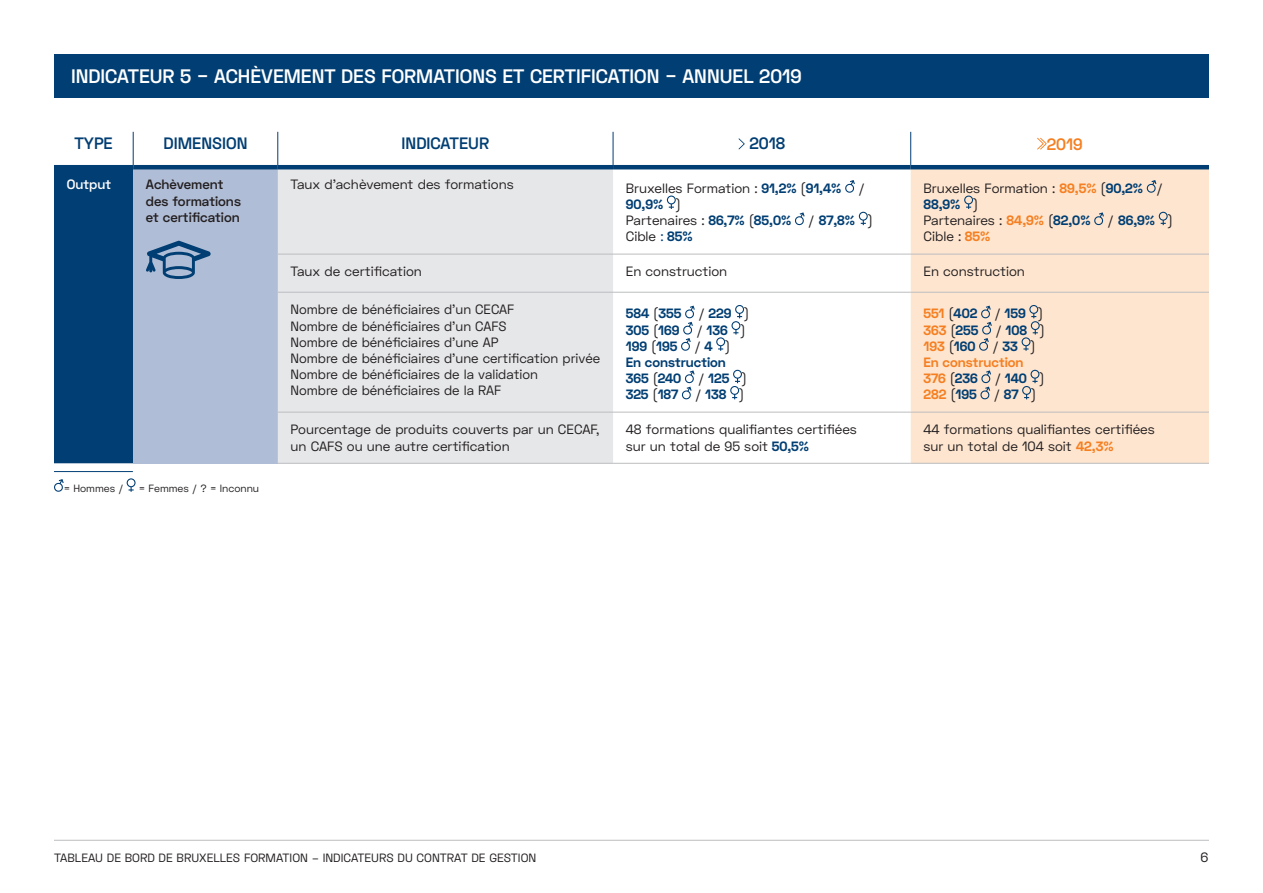
<style>
.page{position:relative;width:1263px;height:893px;background:#fff}
.page>*{position:absolute;margin:0;border:0;box-sizing:border-box;transform-origin:0 0}
.t1{font:600 19.5px "Space Grotesk";color:#fff}
.t2{font:600 16.5px "Space Grotesk";color:#003e73}
.t3{font:600 16.5px "Space Grotesk";color:#f57f21}
.t4{font:13.5px/16.2px "Space Grotesk";color:#231f20}
.t5{font:700 13.5px/16.2px "Space Grotesk";color:#003e73}
.t6{font:700 13.5px/16.2px "Space Grotesk";color:#f57f21}
.t7{font:600 13.5px/16.2px "Space Grotesk";color:#231f20}
.t8{font:600 13.5px "Space Grotesk";color:#fff}
.t9{font:12px "Space Grotesk";color:#231f20}
.t10{font:10.5px "Space Grotesk";color:#231f20}
.s1{font-weight:700;color:#003e73}
.s2{font-weight:700;color:#f57f21}
.s3{font-weight:400;color:#231f20}
.s4{color:#003e73}
</style>
<div class="page">
<hr style="left:54px;top:840px;width:1155px;height:1px;background:#bcbdc0">
<div style="left:54px;top:169px;width:79px;height:294px;background:#003e73"></div>
<div style="left:133px;top:167px;width:145px;height:296px;background:#b0bdd6"></div>
<div style="left:278px;top:169px;width:335px;height:294px;background:#e6e7e9"></div>
<div style="left:911px;top:169px;width:298px;height:294px;background:#fee5cf"></div>
<hr style="left:133px;top:132px;width:1px;height:33px;background:#003e73">
<hr style="left:277px;top:132px;width:1px;height:33px;background:#003e73">
<hr style="left:613px;top:132px;width:1px;height:33px;background:#003e73">
<hr style="left:910px;top:132px;width:1px;height:33px;background:#003e73">
<hr style="left:54px;top:165px;width:79px;height:4px;background:#003e73">
<hr style="left:133px;top:165px;width:145px;height:4px;background:#003e73">
<hr style="left:278px;top:254px;width:335px;height:1px;background:#bcbdc0">
<hr style="left:613px;top:254px;width:298px;height:1px;background:#bcbdc0">
<hr style="left:911px;top:254px;width:298px;height:1px;background:#bcbdc0">
<hr style="left:278px;top:292px;width:335px;height:1px;background:#bcbdc0">
<hr style="left:613px;top:292px;width:298px;height:1px;background:#bcbdc0">
<hr style="left:911px;top:292px;width:298px;height:1px;background:#bcbdc0">
<hr style="left:278px;top:412px;width:335px;height:1px;background:#bcbdc0">
<hr style="left:613px;top:412px;width:298px;height:1px;background:#bcbdc0">
<hr style="left:911px;top:412px;width:298px;height:1px;background:#bcbdc0">
<hr style="left:278px;top:463px;width:335px;height:1px;background:#bcbdc0">
<hr style="left:613px;top:463px;width:298px;height:1px;background:#bcbdc0">
<hr style="left:911px;top:463px;width:298px;height:1px;background:#bcbdc0">
<hr style="left:278px;top:165px;width:335px;height:4px;background:#003e73">
<hr style="left:613px;top:165px;width:298px;height:4px;background:#003e73">
<hr style="left:911px;top:165px;width:298px;height:4px;background:#003e73">
<svg style="left:738px;top:138px;width:7px;height:11px"></svg>
<svg style="left:1037px;top:138px;width:10px;height:12px"></svg>
<svg style="left:146px;top:241px;width:65px;height:38px"></svg>
<svg style="left:845px;top:180px;width:10px;height:13px"></svg>
<svg style="left:667px;top:196px;width:9px;height:13px"></svg>
<svg style="left:795px;top:212px;width:10px;height:14px"></svg>
<svg style="left:859px;top:212px;width:9px;height:13px"></svg>
<svg style="left:1146px;top:180px;width:10px;height:13px"></svg>
<svg style="left:964px;top:196px;width:9px;height:13px"></svg>
<svg style="left:1093px;top:212px;width:11px;height:14px"></svg>
<svg style="left:1159px;top:212px;width:9px;height:13px"></svg>
<svg style="left:731px;top:305px;width:13px;height:30px"></svg>
<svg style="left:681px;top:306px;width:14px;height:45px"></svg>
<svg style="left:716px;top:337px;width:9px;height:14px"></svg>
<svg style="left:681px;top:370px;width:14px;height:30px"></svg>
<svg style="left:730px;top:370px;width:12px;height:29px"></svg>
<svg style="left:978px;top:306px;width:14px;height:45px"></svg>
<svg style="left:1021px;top:305px;width:19px;height:46px"></svg>
<svg style="left:980px;top:370px;width:11px;height:30px"></svg>
<svg style="left:1022px;top:370px;width:17px;height:29px"></svg>
<div style="left:54px;top:54px;width:1155px;height:43px;background:#003e73"></div>
<hr style="left:54px;top:471px;width:79px;height:1px;background:#003e73">
<svg style="left:54px;top:479px;width:10px;height:13px"></svg>
<svg style="left:127px;top:478px;width:9px;height:14px"></svg>
<h1 class="t1" style="left:71px;top:63px;width:732px">INDICATEUR 5 – ACHÈVEMENT DES FORMATIONS ET CERTIFICATION – ANNUEL 2019</h1>
<p class="t2" style="left:74px;top:133px;width:40px">TYPE</p>
<p class="t2" style="left:163px;top:133px;width:85px">DIMENSION</p>
<p class="t2" style="left:402px;top:133px;width:89px">INDICATEUR</p>
<p class="t2" style="left:749px;top:133px;width:37px">2018</p>
<p class="t3" style="left:1047px;top:133px;width:37px">2019</p>
<p class="t8" style="left:67px;top:176px;width:46px">Output</p>
<p class="t7" style="left:146px;top:177px;width:97px">Achèvement des formations et certification</p>
<p class="t4" style="left:291px;top:176px;width:225px">Taux d’achèvement des formations</p>
<p class="t4" style="left:626px;top:180px;width:217px">Bruxelles Formation : <span class="s1">91,2%</span> (<span class="s1">91,4%</span></p>
<p class="t4" style="left:858px;top:180px;width:8px">/</p>
<p class="t4" style="left:923px;top:180px;width:241px">Bruxelles Formation : <span class="s2">89,5%</span> (<span class="s1">90,2%</span> /<br><span class="s1">88,9%</span> )<br>Partenaires : <span class="s2">84,9%</span> (<span class="s1">82,0%</span></p>
<p class="t5" style="left:626px;top:196px;width:167px">90,9% <span class="s3">)<br>Partenaires :</span> 86,7% <span class="s3">(</span>85,0%</p>
<p class="t5" style="left:808px;top:213px;width:66px"><span class="s3">/</span> 87,8% <span class="s3">)</span></p>
<p class="t5" style="left:1107px;top:213px;width:67px"><span class="s3">/</span> 86,9% <span class="s3">)</span></p>
<p class="t4" style="left:626px;top:228px;width:69px">Cible <span class="s4">:</span> <span class="s1">85%</span></p>
<p class="t4" style="left:923px;top:228px;width:69px">Cible : <span class="s2">85%</span></p>
<p class="t4" style="left:291px;top:263px;width:133px">Taux de certification</p>
<p class="t4" style="left:626px;top:263px;width:103px">En construction</p>
<p class="t4" style="left:923px;top:263px;width:103px">En construction</p>
<p class="t4" style="left:291px;top:301px;width:311px">Nombre de bénéficiaires d’un CECAF<br>Nombre de bénéficiaires d’un CAFS<br>Nombre de bénéficiaires d’une AP<br>Nombre de bénéficiaires d’une certification privée Nombre de bénéficiaires de la validation<br>Nombre de bénéficiaires de la RAF</p>
<p class="t5" style="left:626px;top:306px;width:57px">584 <span class="s3">(</span>355</p>
<p class="t5" style="left:698px;top:306px;width:52px"><span class="s3">/</span> 229 <span class="s3">)</span></p>
<p class="t6" style="left:923px;top:306px;width:55px">551 <span class="s3">(</span><span class="s4">402</span></p>
<p class="t5" style="left:994px;top:306px;width:51px"><span class="s3">/</span> 159 <span class="s3">)</span></p>
<p class="t6" style="left:923px;top:322px;width:57px">363 <span class="s3">(</span><span class="s4">255</span></p>
<p class="t5" style="left:995px;top:322px;width:51px"><span class="s3">/</span> 108 <span class="s3">)</span></p>
<p class="t6" style="left:923px;top:338px;width:53px">193 <span class="s3">(</span><span class="s4">160</span></p>
<p class="t5" style="left:626px;top:322px;width:55px">305 <span class="s3">(</span>169</p>
<p class="t5" style="left:696px;top:322px;width:51px"><span class="s3">/</span> 136 <span class="s3">)</span></p>
<p class="t5" style="left:626px;top:338px;width:53px">199 <span class="s3">(</span>195</p>
<p class="t5" style="left:626px;top:338px;width:106px;text-indent:69px"><span class="s3">/</span> 4 <span class="s3">)<br></span>En construction<br>365 <span class="s3">(</span>240</p>
<p class="t6" style="left:923px;top:338px;width:114px;text-indent:69px"><span class="s3">/</span> <span class="s4">33</span> <span class="s3">)<br></span>En construction<br>376 <span class="s3">(</span><span class="s4">236</span></p>
<p class="t5" style="left:698px;top:371px;width:51px"><span class="s3">/</span> 125 <span class="s3">)</span></p>
<p class="t5" style="left:995px;top:371px;width:52px"><span class="s3">/</span> 140 <span class="s3">)</span></p>
<p class="t5" style="left:626px;top:387px;width:54px">325 <span class="s3">(</span>187</p>
<p class="t5" style="left:695px;top:387px;width:51px"><span class="s3">/</span> 138 <span class="s3">)</span></p>
<p class="t6" style="left:923px;top:387px;width:55px">282 <span class="s3">(</span><span class="s4">195</span></p>
<p class="t4" style="left:994px;top:386px;width:44px">/ <span class="s1">87</span> )</p>
<p class="t10" style="left:64px;top:481px;width:61px">= Hommes /</p>
<p class="t10" style="left:139px;top:481px;width:122px">= Femmes / ? = Inconnu</p>
<p class="t4" style="left:291px;top:421px;width:310px">Pourcentage de produits couverts par un CECAF, un CAFS ou une autre certification</p>
<p class="t4" style="left:626px;top:421px;width:233px">48 formations qualifiantes certifiées sur un total de 95 soit <span class="s1">50,5%</span></p>
<p class="t4" style="left:923px;top:421px;width:233px">44 formations qualifiantes certifiées sur un total de 104 soit <span class="s2">42,3%</span></p>
<p class="t9" style="left:54px;top:850px;width:484px">TABLEAU DE BORD DE BRUXELLES FORMATION – INDICATEURS DU CONTRAT DE GESTION</p>
<p class="t4" style="left:1200px;top:849px;width:9px">6</p>
</div>
